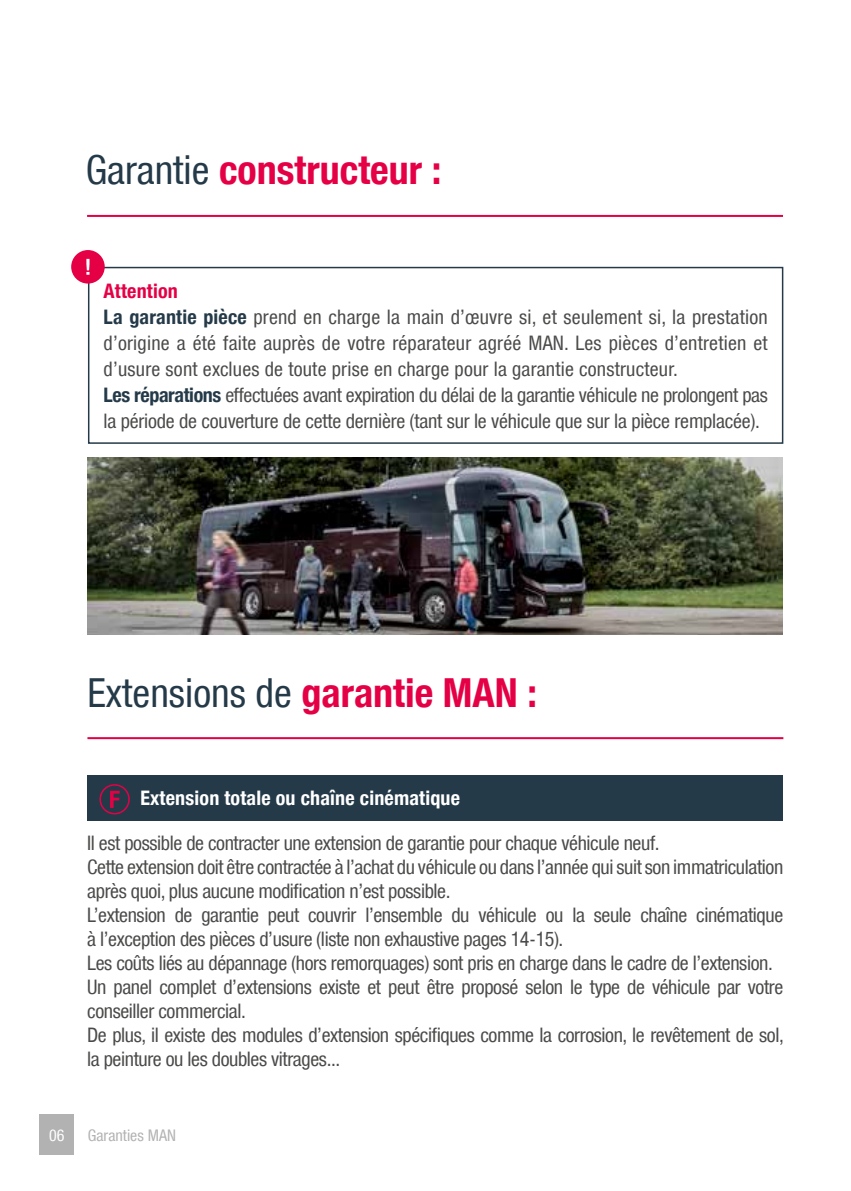
<style>
.page{position:relative;width:851px;height:1191px;background:#fff}
.page>*{position:absolute;margin:0;border:0;box-sizing:border-box;transform-origin:0 0}
.t1{font:40px "Man Europe Condensed";color:#253a49}
.t2{font:700 40px "Man Europe Condensed";color:#e50046}
.t3{font:20px/24px "Man Europe Condensed";letter-spacing:-.02em;color:#4a4a49}
.t4{font:20px/26px "Man Europe Condensed";letter-spacing:.01em;color:#4a4a49}
.t5{font:700 20px "Man Europe Condensed";letter-spacing:.01em;color:#fff}
.t6{font:16px "Man Europe Condensed";color:#b2b2b2}
.t7{font:16px "Man Europe Condensed";color:#fff}
.s1{font-weight:400;color:#253a49}
.s2{font-weight:700;color:#e50046}
.s3{font-weight:700;color:#253a49}
</style>
<div class="page">
<hr style="left:87px;top:737px;width:696px;height:2px;background:#e50046">
<hr style="left:87px;top:215px;width:695px;height:2px;background:#e50046">
<div style="left:39px;top:1113px;width:35px;height:41px;background:#b2b2b2"></div>
<div style="left:87px;top:775px;width:696px;height:46px;background:#253a49"></div>
<div style="left:99px;top:784px;width:31px;height:30px;border:2px solid #e50046;border-radius:50%"></div>
<svg style="left:110px;top:790px;width:10px;height:18px"></svg>
<img style="left:87px;top:457px;width:695px;height:177px">
<div style="left:88px;top:267px;width:695px;height:177px;border:2px solid #253a49"></div>
<div style="left:71px;top:250px;width:34px;height:33px;background:#e50046;border-radius:50%"></div>
<svg style="left:86px;top:259px;width:3px;height:16px"></svg>
<h1 class="t2" style="left:86px;top:147px;width:357px"><span class="s1">Garantie</span> constructeur :</h1>
<p class="t4" style="left:104px;top:278px;width:665px"><span class="s2">Attention<br></span><span class="s3">La garantie pièce</span> prend en charge la main d’œuvre si, et seulement si, la prestation d’origine a été faite auprès de votre réparateur agréé MAN. Les pièces d’entretien et d’usure sont exclues de toute prise en charge pour la garantie constructeur.<br><span class="s3">Les réparations</span> effectuées avant expiration du délai de la garantie véhicule ne prolongent pas la période de couverture de cette dernière (tant sur le véhicule que sur la pièce remplacée).</p>
<h1 class="t1" style="left:87px;top:671px;width:451px">Extensions de <span class="s2">garantie MAN :</span></h1>
<p class="t5" style="left:140px;top:787px;width:321px">Extension totale ou chaîne cinématique</p>
<p class="t3" style="left:87px;top:831px;width:698px">Il est possible de contracter une extension de garantie pour chaque véhicule neuf.<br>Cette extension doit être contractée à l’achat du véhicule ou dans l’année qui suit son immatriculation après quoi, plus aucune modification n’est possible.<br>L’extension de garantie peut couvrir l’ensemble du véhicule ou la seule chaîne cinématique à l’exception des pièces d’usure (liste non exhaustive pages 14-15).<br>Les coûts liés au dépannage (hors remorquages) sont pris en charge dans le cadre de l’extension.<br>Un panel complet d’extensions existe et peut être proposé selon le type de véhicule par votre conseiller commercial.<br>De plus, il existe des modules d’extension spécifiques comme la corrosion, le revêtement de sol, la peinture ou les doubles vitrages...</p>
<p class="t7" style="left:49px;top:1126px;width:17px">06</p>
<p class="t6" style="left:88px;top:1126px;width:89px">Garanties MAN</p>
</div>
